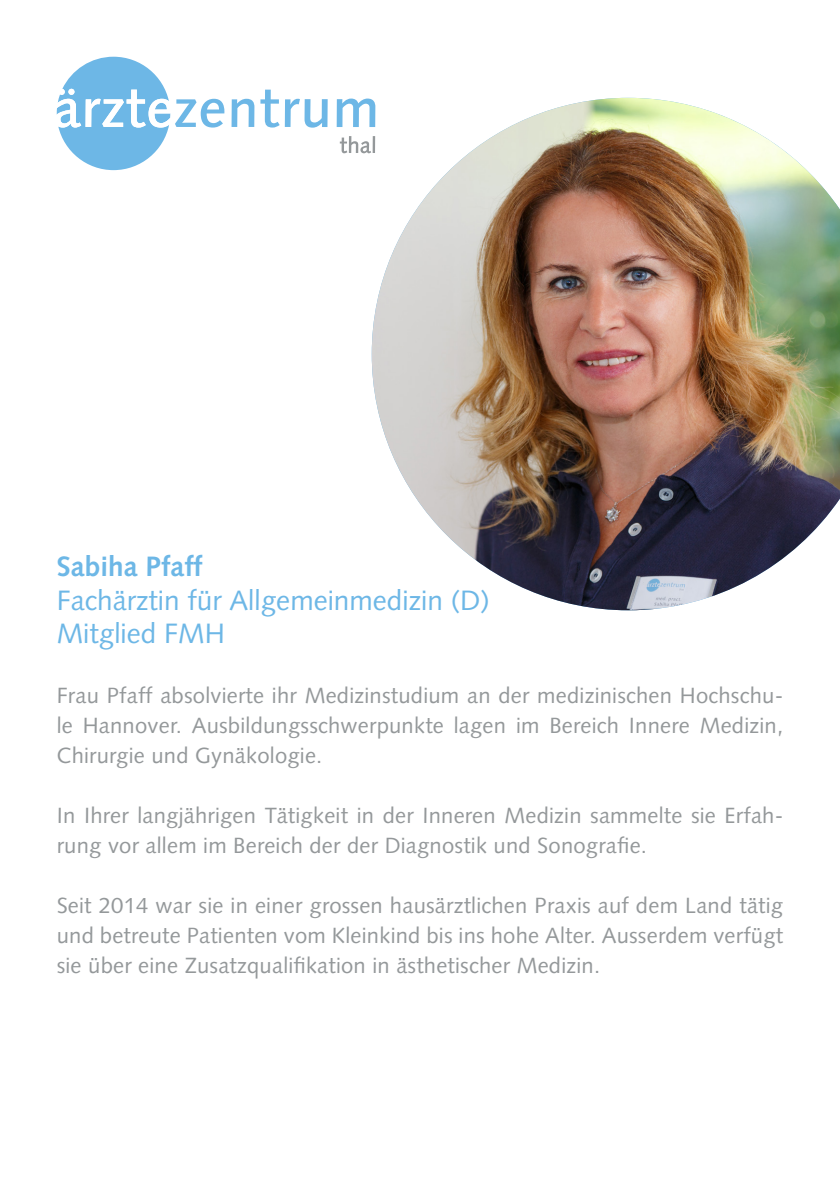
<style>
.page{position:relative;width:840px;height:1191px;background:#fff}
.page>*{position:absolute;margin:0;border:0;box-sizing:border-box;transform-origin:0 0}
.t1{font:28px/33.6px "Syntax LT Std";color:#6db7e6}
.t2{font:700 28px "Syntax LT Std";color:#6db7e6}
.t3{font:22px/30px "Syntax LT Std";letter-spacing:.01em;color:#94989a;text-align:justify}
</style>
<div class="page">
<img style="left:371px;top:98px;width:468px;height:512px">
<svg style="left:336px;top:99px;width:39px;height:28px"></svg>
<svg style="left:231px;top:99px;width:23px;height:28px"></svg>
<svg style="left:260px;top:90px;width:19px;height:38px"></svg>
<svg style="left:285px;top:99px;width:42px;height:29px"></svg>
<svg style="left:57px;top:57px;width:167px;height:113px"></svg>
<svg style="left:339px;top:136px;width:32px;height:17px"></svg>
<hr style="left:372px;top:136px;width:3px;height:17px;background:#94989a">
<p class="t2" style="left:57px;top:550px;width:147px">Sabiha Pfaff</p>
<p class="t1" style="left:57px;top:583px;width:434px">Fachärztin für Allgemeinmedizin (D)<br>Mitglied FMH</p>
<p class="t3" style="left:57px;top:680px;width:727px">Frau Pfaff absolvierte ihr Medizinstudium an der medizinischen Hochschu&shy;le Hannover. Ausbildungsschwerpunkte lagen im Bereich Innere Medizin, Chirurgie und Gynäkologie.</p>
<p class="t3" style="left:57px;top:800px;width:727px">In Ihrer langjährigen Tätigkeit in der Inneren Medizin sammelte sie Erfah&shy;rung vor allem im Bereich der der Diagnostik und Sonografie.</p>
<p class="t3" style="left:57px;top:890px;width:727px">Seit 2014 war sie in einer grossen hausärztlichen Praxis auf dem Land tätig und betreute Patienten vom Kleinkind bis ins hohe Alter. Ausserdem verfügt sie über eine Zusatzqualifikation in ästhetischer Medizin.</p>
</div>
